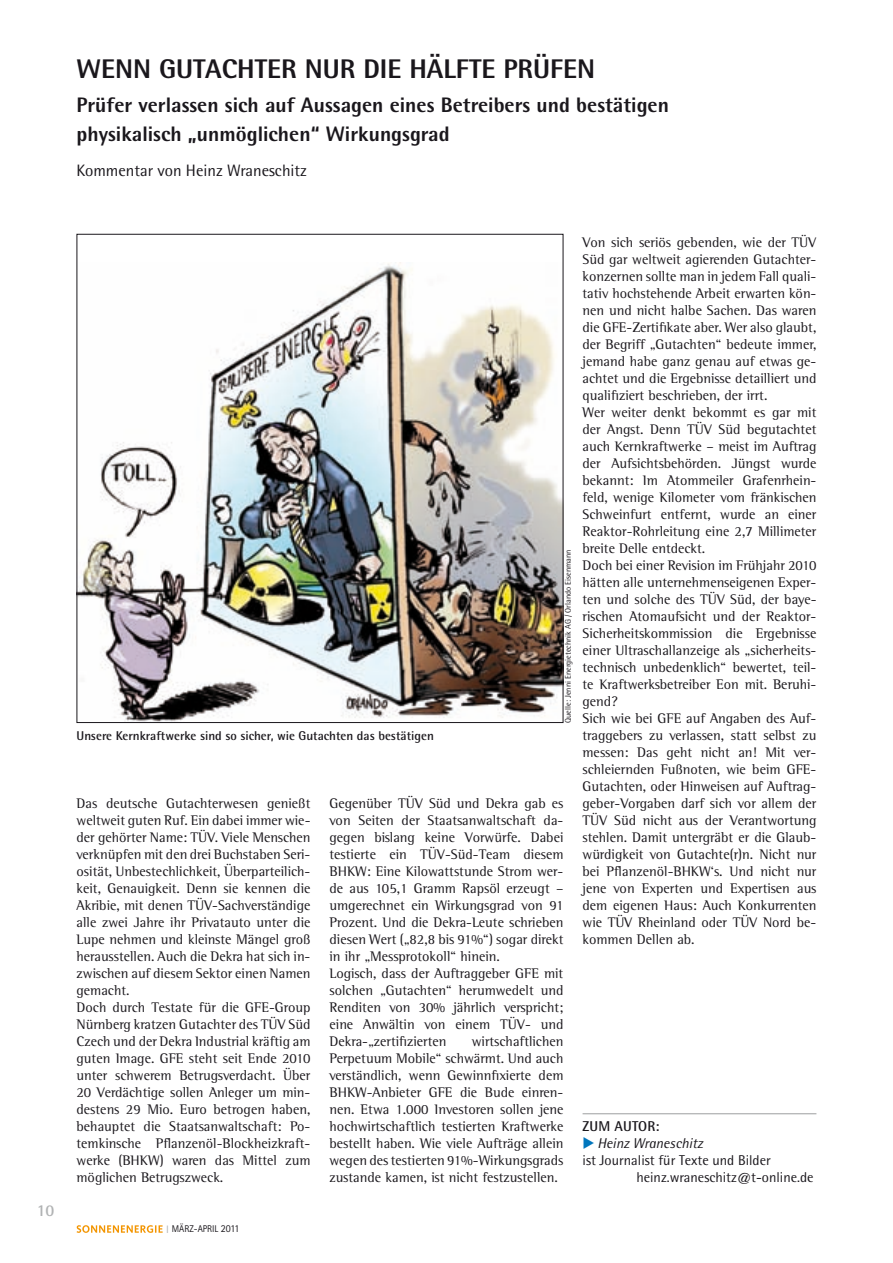
<style>
.page{position:relative;width:893px;height:1263px;background:#fff}
.page>*{position:absolute;margin:0;border:0;box-sizing:border-box;transform-origin:0 0}
.t1{font:800 27px "Rotis Semi Sans Std";color:#1a171c}
.t2{font:800 21px/28.5px "Rotis Semi Sans Std";color:#1a171c}
.t3{font:16.5px "Rotis Semi Sans Std";color:#1a171c}
.t4{font:700 16.5px "Rotis Semi Sans Std";color:#b1b3b4}
.t5{font:14.25px/17px "Rotis Semi Serif Std";color:#1a171c}
.t6{font:14.25px "Rotis Semi Sans Std";color:#1a171c}
.t7{font:italic 14.25px "Rotis Semi Sans Std";color:#1a171c}
.t8{font:700 14.25px "Rotis Semi Sans Std";color:#1a171c}
.t9{font:700 12.75px "Rotis Semi Sans Std";color:#1a171c}
.t10{font:9.75px "Rotis Sans Serif Std";color:#1a171c;scale:.95 1}
.t11{font:8.25px "Rotis Semi Sans Std";color:#1a171c}
.s1{color:#0076bd}
.s2{font-size:10.8px;color:#b1b3b4}
.s3{font-size:10.65px}
</style>
<div class="page">
<svg style="left:77px;top:1225px;width:86px;height:8px"></svg>
<hr style="left:583px;top:1113px;width:233px;height:1px;background:#9d9ea0">
<img style="left:79px;top:263px;width:482px;height:458px">
<h1 class="t1" style="left:77px;top:52px;width:520px">Wenn Gutachter nur die Hälfte prüfen</h1>
<h2 class="t2" style="left:77px;top:90px;width:594px">Prüfer verlassen sich auf Aussagen eines Betreibers und bestätigen physikalisch „unmöglichen“ Wirkungsgrad</h2>
<p class="t3" style="left:77px;top:161px;width:232px">Kommentar von Heinz Wraneschitz</p>
<p class="t4" style="left:37px;top:1200px;width:19px">10</p>
<p class="t9" style="left:77px;top:728px;width:359px">Unsere Kernkraftwerke sind so sicher, wie Gutachten das bestätigen</p>
<p class="t11" style="left:563px;top:723px;width:175px;rotate:-90deg">Quelle: Jenni Energietechnik AG / Orlando Eisenmann</p>
<p class="t5" style="left:77px;top:795px;width:235px">Das deutsche Gutachterwesen genießt weltweit guten Ruf. Ein dabei immer wie&shy;der gehörter Name: TÜV. Viele Menschen verknüpfen mit den drei Buchstaben Seri&shy;osität, Unbestechlichkeit, Überparteilich&shy;keit, Genauigkeit. Denn sie kennen die Akribie, mit denen TÜV-Sachverständige alle zwei Jahre ihr Privatauto unter die Lupe nehmen und kleinste Mängel groß herausstellen. Auch die Dekra hat sich in&shy;zwischen auf diesem Sektor einen Namen gemacht.<br>Doch durch Testate für die GFE-Group Nürnberg kratzen Gutachter des TÜV Süd Czech und der Dekra Industrial kräftig am guten Image. GFE steht seit Ende 2010 unter schwerem Betrugsverdacht. Über 20 Verdächtige sollen Anleger um min&shy;destens 29 Mio. Euro betrogen haben, behauptet die Staatsanwaltschaft: Po&shy;temkinsche Pflanzenöl-Blockheizkraft&shy;werke (BHKW) waren das Mittel zum möglichen Betrugszweck.</p>
<p class="t5" style="left:330px;top:795px;width:235px">Gegenüber TÜV Süd und Dekra gab es von Seiten der Staatsanwaltschaft da&shy;gegen bislang keine Vorwürfe. Dabei testierte ein TÜV-Süd-Team diesem BHKW: Eine Kilowattstunde Strom wer&shy;de aus 105,1 Gramm Rapsöl erzeugt – umgerechnet ein Wirkungsgrad von 91<br>Prozent. Und die Dekra-Leute schrieben diesen Wert („82,8 bis 91%“) sogar direkt in ihr „Messprotokoll“ hinein.<br>Logisch, dass der Auftraggeber GFE mit solchen „Gutachten“ herumwedelt und Renditen von 30% jährlich verspricht; eine Anwältin von einem TÜV- und Dekra-„zertifizierten</p>
<p class="t5" style="left:330px;top:1033px;width:235px;text-align:justify;text-indent:142px">wirtschaftlichen Perpetuum Mobile“ schwärmt. Und auch verständlich, wenn Gewinnfixierte dem BHKW-Anbieter GFE die Bude einren&shy;nen. Etwa 1.000 Investoren sollen jene hochwirtschaftlich testierten Kraftwerke bestellt haben. Wie viele Aufträge allein wegen des testierten 91%-Wirkungsgrads zustande kamen, ist nicht festzustellen.</p>
<p class="t5" style="left:583px;top:233px;width:235px">Von sich seriös gebenden, wie der TÜV Süd gar weltweit agierenden Gutachter&shy;konzernen sollte man in jedem Fall quali&shy;tativ hochstehende Arbeit erwarten kön&shy;nen und nicht halbe Sachen. Das waren die GFE-Zertifikate aber. Wer also glaubt, der Begriff „Gutachten“ bedeute immer, jemand habe ganz genau auf etwas ge&shy;achtet und die Ergebnisse detailliert und qualifiziert beschrieben, der irrt.<br>Wer weiter denkt bekommt es gar mit der Angst. Denn TÜV Süd begutachtet auch Kernkraftwerke – meist im Auftrag der Aufsichtsbehörden. Jüngst wurde bekannt: Im Atommeiler Grafenrhein&shy;feld, wenige Kilometer vom fränkischen Schweinfurt entfernt, wurde an einer Reaktor-Rohrleitung eine 2,7 Millimeter breite Delle entdeckt.<br>Doch bei einer Revision im Frühjahr 2010 hätten alle unternehmenseigenen Exper&shy;ten und solche des TÜV Süd, der baye&shy;rischen Atomaufsicht und der Reaktor-Sicherheitskommission die Ergebnisse einer Ultraschallanzeige als „sicherheits&shy;technisch unbedenklich“ bewertet, teil&shy;te Kraftwerksbetreiber Eon mit. Beruhi&shy;gend?<br>Sich wie bei GFE auf Angaben des Auf&shy;traggebers zu verlassen, statt selbst zu messen: Das geht nicht an! Mit ver&shy;schleiernden Fußnoten, wie beim GFE-Gutachten, oder Hinweisen auf Auftrag&shy;geber-Vorgaben darf sich vor allem der TÜV Süd nicht aus der Verantwortung stehlen. Damit untergräbt er die Glaub&shy;würdigkeit von Gutachte(r)n. Nicht nur bei Pflanzenöl-BHKW‘s. Und nicht nur jene von Experten und Expertisen aus dem eigenen Haus: Auch Konkurrenten wie TÜV Rheinland oder TÜV Nord be&shy;kommen Dellen ab.</p>
<p class="t8" style="left:583px;top:1118px;width:78px">Zum Autor :</p>
<p class="t7" style="left:583px;top:1135px;width:122px"><span class="s1">◆</span> Heinz Wraneschitz</p>
<p class="t6" style="left:583px;top:1152px;width:190px">ist Journalist für Texte und Bilder</p>
<p class="t6" style="left:636px;top:1169px;width:179px">heinz.wraneschitz@t-online.de</p>
<p class="t10" style="left:166px;top:1223px;width:79px"><span class="s2">I</span> MÄRZ-APRIL <span class="s3">2011</span></p>
</div>
